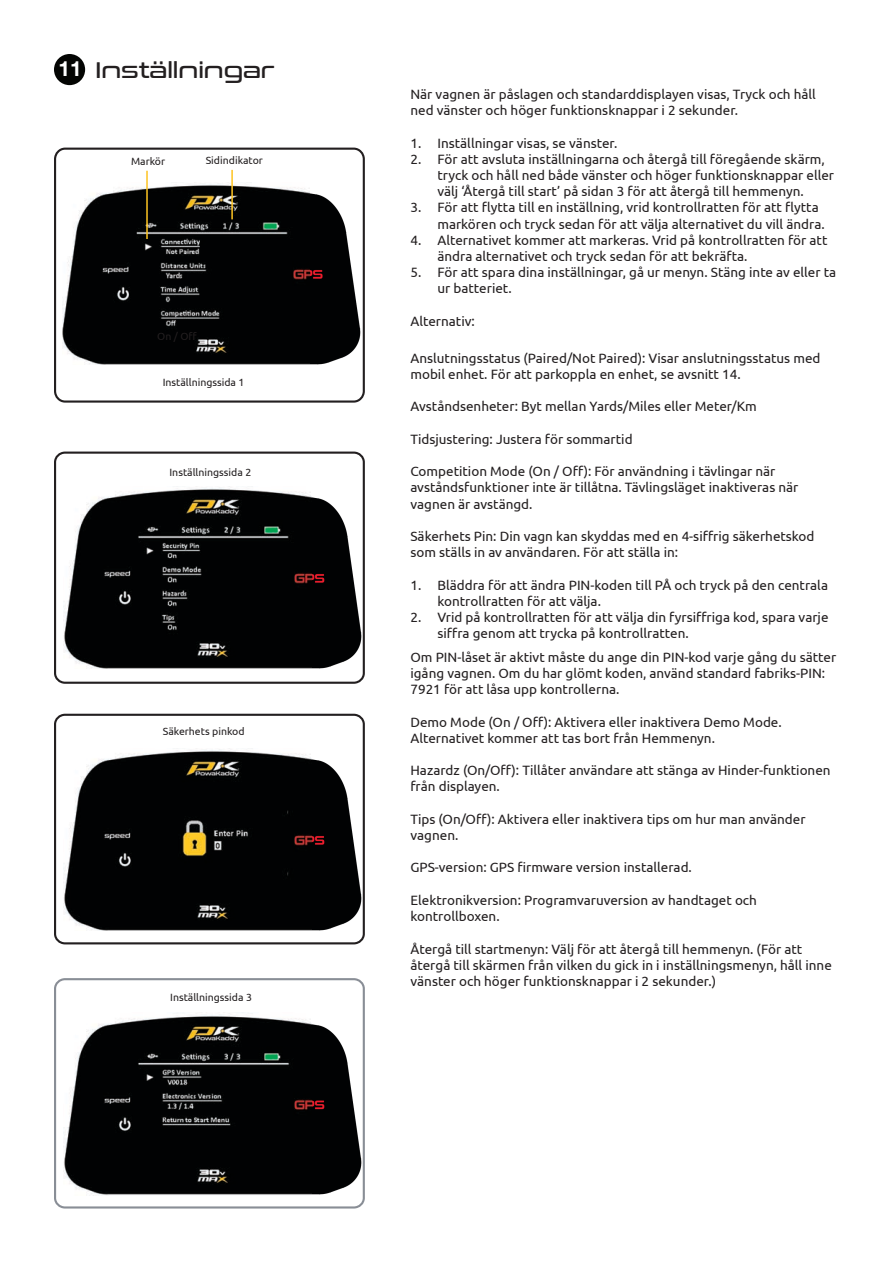
<style>
.page{position:relative;width:893px;height:1263px;background:#fff}
.page>*{position:absolute;margin:0;border:0;box-sizing:border-box;transform-origin:0 0}
.t1{font:22.5px "Conthrax Rg";color:#231f20}
.t2{font:13.5px/16.2px "Ubuntu";color:#231f20}
.t3{font:10.5px "Ubuntu";color:#231f20}
.s1{font-family:"Helvetica Neue LT Pro";font-weight:700;font-size:21px;color:#fff}
</style>
<div class="page">
<img style="left:64px;top:748px;width:298px;height:183px">
<div style="left:54px;top:714px;width:311px;height:230px;border:2px solid #231f20;border-radius:10px"></div>
<img style="left:64px;top:1013px;width:298px;height:182px">
<div style="left:54px;top:978px;width:311px;height:230px;border:2px solid #898e96;border-radius:10px"></div>
<div style="left:54px;top:54px;width:31px;height:31px;background:#040503;border-radius:50%"></div>
<img style="left:64px;top:486px;width:298px;height:183px">
<div style="left:54px;top:452px;width:311px;height:232px;border:2px solid #231f20;border-radius:10px"></div>
<img style="left:62px;top:183px;width:298px;height:182px">
<div style="left:54px;top:148px;width:311px;height:255px;border:2px solid #231f20;border-radius:10px"></div>
<hr style="left:146px;top:171px;width:2px;height:68px;background:#fec422">
<hr style="left:231px;top:170px;width:2px;height:49px;background:#fec422">
<h1 class="t1" style="left:59px;top:52px;width:218px"><span class="s1">11</span> Inställningar</h1>
<p class="t3" style="left:131px;top:155px;width:36px">Markör</p>
<p class="t3" style="left:206px;top:154px;width:59px">Sidindikator</p>
<p class="t3" style="left:157px;top:330px;width:41px">On / Off</p>
<p class="t3" style="left:163px;top:376px;width:83px">Inställningssida 1</p>
<p class="t3" style="left:169px;top:466px;width:83px">Inställningssida 2</p>
<p class="t3" style="left:163px;top:725px;width:83px">Säkerhets pinkod</p>
<p class="t3" style="left:170px;top:990px;width:83px">Inställningssida 3</p>
<p class="t2" style="left:410px;top:86px;width:407px">När vagnen är påslagen och standarddisplayen visas, Tryck och håll ned vänster och höger funktionsknappar i 2 sekunder.</p>
<p class="t2" style="left:410px;top:134px;width:208px">1. Inställningar visas, se vänster.</p>
<p class="t2" style="left:437px;top:150px;width:398px;text-indent:-27px">2. För att avsluta inställningarna och återgå till föregående skärm, tryck och håll ned både vänster och höger funktionsknappar eller välj ‘Återgå till start’ på sidan 3 för att återgå till hemmenyn.</p>
<p class="t2" style="left:437px;top:199px;width:389px;text-indent:-27px">3. För att flytta till en inställning, vrid kontrollratten för att flytta markören och tryck sedan för att välja alternativet du vill ändra.</p>
<p class="t2" style="left:437px;top:231px;width:392px;text-indent:-27px">4. Alternativet kommer att markeras. Vrid på kontrollratten för att ändra alternativet och tryck sedan för att bekräfta.</p>
<p class="t2" style="left:437px;top:264px;width:400px;text-indent:-27px">5. För att spara dina inställningar, gå ur menyn. Stäng inte av eller ta ur batteriet.</p>
<p class="t2" style="left:410px;top:312px;width:66px">Alternativ:</p>
<p class="t2" style="left:410px;top:349px;width:412px">Anslutningsstatus (Paired/Not Paired): Visar anslutningsstatus med mobil enhet. För att parkoppla en enhet, se avsnitt 14.</p>
<p class="t2" style="left:410px;top:398px;width:348px">Avståndsenheter: Byt mellan Yards/Miles eller Meter/Km</p>
<p class="t2" style="left:410px;top:430px;width:224px">Tidsjustering: Justera för sommartid</p>
<p class="t2" style="left:410px;top:463px;width:390px">Competition Mode (On / Off): För användning i tävlingar när avståndsfunktioner inte är tillåtna. Tävlingsläget inaktiveras när vagnen är avstängd.</p>
<p class="t2" style="left:410px;top:528px;width:406px">Säkerhets Pin: Din vagn kan skyddas med en 4-siffrig säkerhetskod som ställs in av användaren. För att ställa in:</p>
<p class="t2" style="left:437px;top:576px;width:392px;text-indent:-27px">1. Bläddra för att ändra PIN-koden till PÅ och tryck på den centrala kontrollratten för att välja.</p>
<p class="t2" style="left:437px;top:609px;width:393px;text-indent:-27px">2. Vrid på kontrollratten för att välja din fyrsiffriga kod, spara varje siffra genom att trycka på kontrollratten.</p>
<p class="t2" style="left:410px;top:648px;width:427px">Om PIN-låset är aktivt måste du ange din PIN-kod varje gång du sätter igång vagnen. Om du har glömt koden, använd standard fabriks-PIN:<br>7921 för att låsa upp kontrollerna.</p>
<p class="t2" style="left:410px;top:713px;width:373px">Demo Mode (On / Off): Aktivera eller inaktivera Demo Mode.<br>Alternativet kommer att tas bort från Hemmenyn.</p>
<p class="t2" style="left:410px;top:762px;width:422px">Hazardz (On/Off): Tillåter användare att stänga av Hinder-funktionen från displayen.</p>
<p class="t2" style="left:410px;top:810px;width:397px">Tips (On/Off): Aktivera eller inaktivera tips om hur man använder vagnen.</p>
<p class="t2" style="left:410px;top:859px;width:283px">GPS-version: GPS firmware version installerad.</p>
<p class="t2" style="left:410px;top:891px;width:348px">Elektronikversion: Programvaruversion av handtaget och kontrollboxen.</p>
<p class="t2" style="left:410px;top:940px;width:423px">Återgå till startmenyn: Välj för att återgå till hemmenyn. (För att återgå till skärmen från vilken du gick in i inställningsmenyn, håll inne vänster och höger funktionsknappar i 2 sekunder.)</p>
</div>
